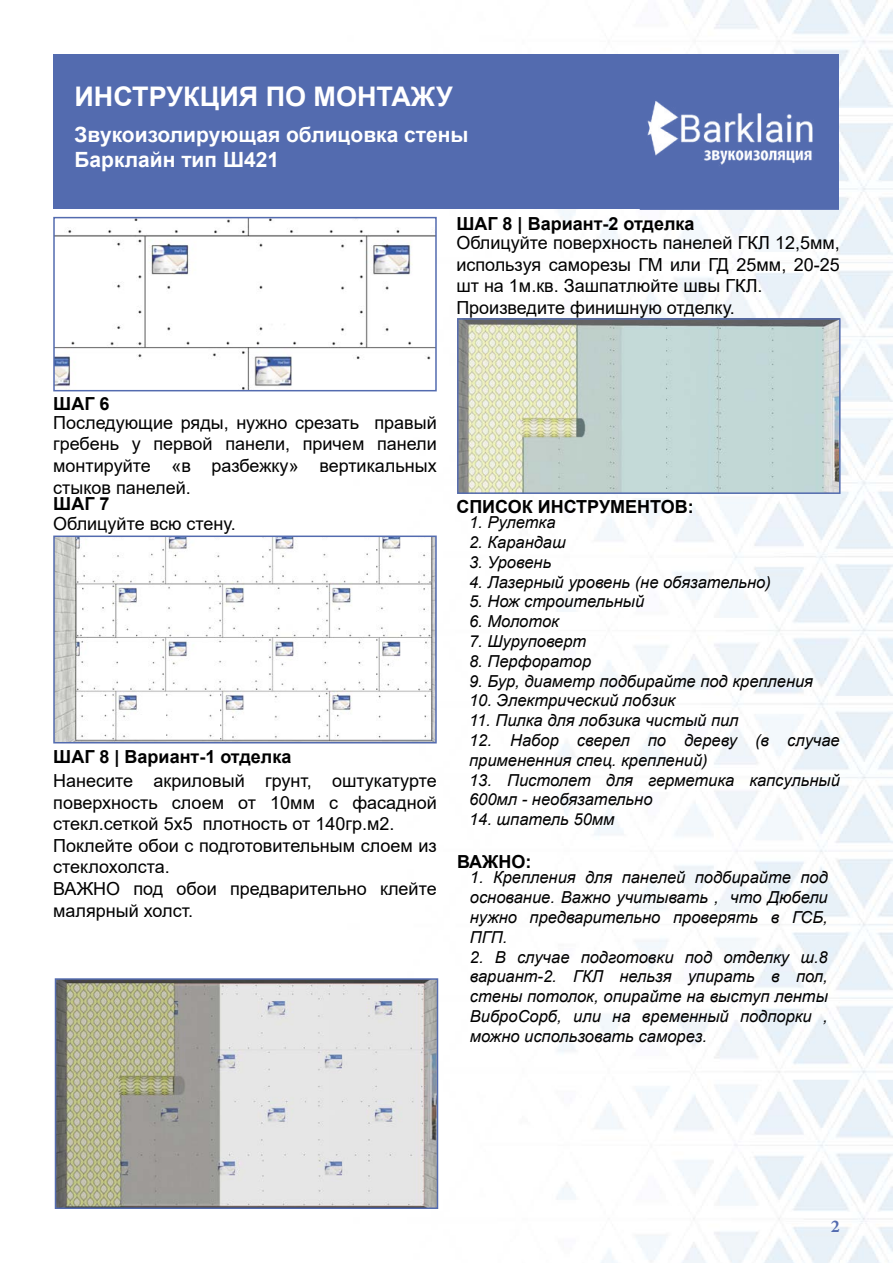
<style>
.page{position:relative;width:893px;height:1263px;background:#fff}
.page>*{position:absolute;margin:0;border:0;box-sizing:border-box;transform-origin:0 0}
.t1{font:700 27px "Arial";color:#fff}
.t2{font:700 21px/25.2px "Arial";color:#fff}
.t3{font:18px/21.6px "Arial";color:#000}
.t4{font:700 18px "Arial";color:#000}
.t5{font:700 18px "Minion Pro";color:#536baf}
.t6{font:italic 16.5px/19.8px "Arial";color:#000}
</style>
<div class="page">
<img style="left:53px;top:0;width:840px;height:1263px">
<img style="left:56px;top:538px;width:378px;height:202px">
<div style="left:53px;top:535px;width:384px;height:208px;border:2px solid #536baf"></div>
<div style="left:53px;top:54px;width:587px;height:154px;background:#536baf"></div>
<div style="left:640px;top:55px;width:198px;height:154px;background:#536baf"></div>
<img style="left:647px;top:101px;width:166px;height:64px">
<div style="left:640px;top:54px;width:199px;height:156px;border:2px solid #536baf"></div>
<img style="left:58px;top:981px;width:377px;height:225px">
<div style="left:55px;top:978px;width:383px;height:231px;border:2px solid #536baf"></div>
<img style="left:460px;top:321px;width:378px;height:170px">
<div style="left:457px;top:318px;width:384px;height:176px;border:2px solid #536baf"></div>
<img style="left:56px;top:220px;width:378px;height:168px">
<div style="left:53px;top:217px;width:384px;height:174px;border:2px solid #536baf"></div>
<h1 class="t1" style="left:75px;top:78px;width:380px">ИНСТРУКЦИЯ ПО МОНТАЖУ</h1>
<p class="t2" style="left:75px;top:122px;width:396px">Звукоизолирующая облицовка стены<br>Барклайн тип Ш421</p>
<p class="t4" style="left:456px;top:211px;width:240px">ШАГ 8 | Вариант-2 отделка</p>
<p class="t3" style="left:456px;top:232px;width:385px">Облицуйте поверхность панелей ГКЛ 12,5мм, используя саморезы ГМ или ГД 25мм, 20-25 шт на 1м.кв. Зашпатлюйте швы ГКЛ.<br>Произведите финишную отделку.</p>
<p class="t4" style="left:53px;top:391px;width:58px">ШАГ 6</p>
<p class="t3" style="left:53px;top:411px;width:385px;text-align:justify">Последующие ряды, нужно срезать правый гребень у первой панели, причем панели монтируйте «в разбежку» вертикальных стыков панелей.</p>
<p class="t4" style="left:53px;top:491px;width:58px">ШАГ 7</p>
<p class="t3" style="left:53px;top:512px;width:184px">Облицуйте всю стену.</p>
<p class="t4" style="left:53px;top:744px;width:240px">ШАГ 8 | Вариант-1 отделка</p>
<p class="t3" style="left:53px;top:770px;width:385px">Нанесите акриловый грунт, оштукатурте поверхность слоем от 10мм с фасадной стекл.сеткой 5х5 плотность от 140гр.м2.<br>Поклейте обои с подготовительным слоем из стеклохолста.<br>ВАЖНО под обои предварительно клейте малярный холст.</p>
<p class="t4" style="left:456px;top:494px;width:239px">СПИСОК ИНСТРУМЕНТОВ:</p>
<p class="t6" style="left:469px;top:513px;width:88px">1. Рулетка</p>
<p class="t6" style="left:469px;top:533px;width:98px">2. Карандаш</p>
<p class="t6" style="left:469px;top:552px;width:84px">3. Уровень</p>
<p class="t6" style="left:469px;top:572px;width:303px">4. Лазерный уровень (не обязательно)</p>
<p class="t6" style="left:469px;top:592px;width:177px">5. Нож строительный</p>
<p class="t6" style="left:469px;top:612px;width:91px">6. Молоток</p>
<p class="t6" style="left:469px;top:632px;width:119px">7. Шуруповерт</p>
<p class="t6" style="left:469px;top:651px;width:124px">8. Перфоратор</p>
<p class="t6" style="left:469px;top:671px;width:345px">9. Бур, диаметр подбирайте под крепления</p>
<p class="t6" style="left:469px;top:691px;width:208px">10. Электрический лобзик</p>
<p class="t6" style="left:469px;top:711px;width:271px">11. Пилка для лобзика чистый пил</p>
<p class="t6" style="left:469px;top:731px;width:372px">12. Набор сверел по дереву (в случае примененния спец. креплений)</p>
<p class="t6" style="left:469px;top:770px;width:372px">13. Пистолет для герметика капсульный<br>600мл - необязательно</p>
<p class="t6" style="left:469px;top:810px;width:147px">14. шпатель 50мм</p>
<p class="t4" style="left:457px;top:849px;width:76px">ВАЖНО:</p>
<p class="t6" style="left:470px;top:868px;width:359px;text-align:justify">1. Крепления для панелей подбирайте под основание. Важно учитывать , что Дюбели нужно предварительно проверять в ГСБ, ПГП.</p>
<p class="t6" style="left:470px;top:947px;width:359px;text-align:justify">2. В случае подготовки под отделку ш.8 вариант-2. ГКЛ нельзя упирать в пол, стены потолок, опирайте на выступ ленты ВиброСорб, или на временный подпорки , можно использовать саморез.</p>
<p class="t5" style="left:831px;top:1214px;width:10px">2</p>
</div>
